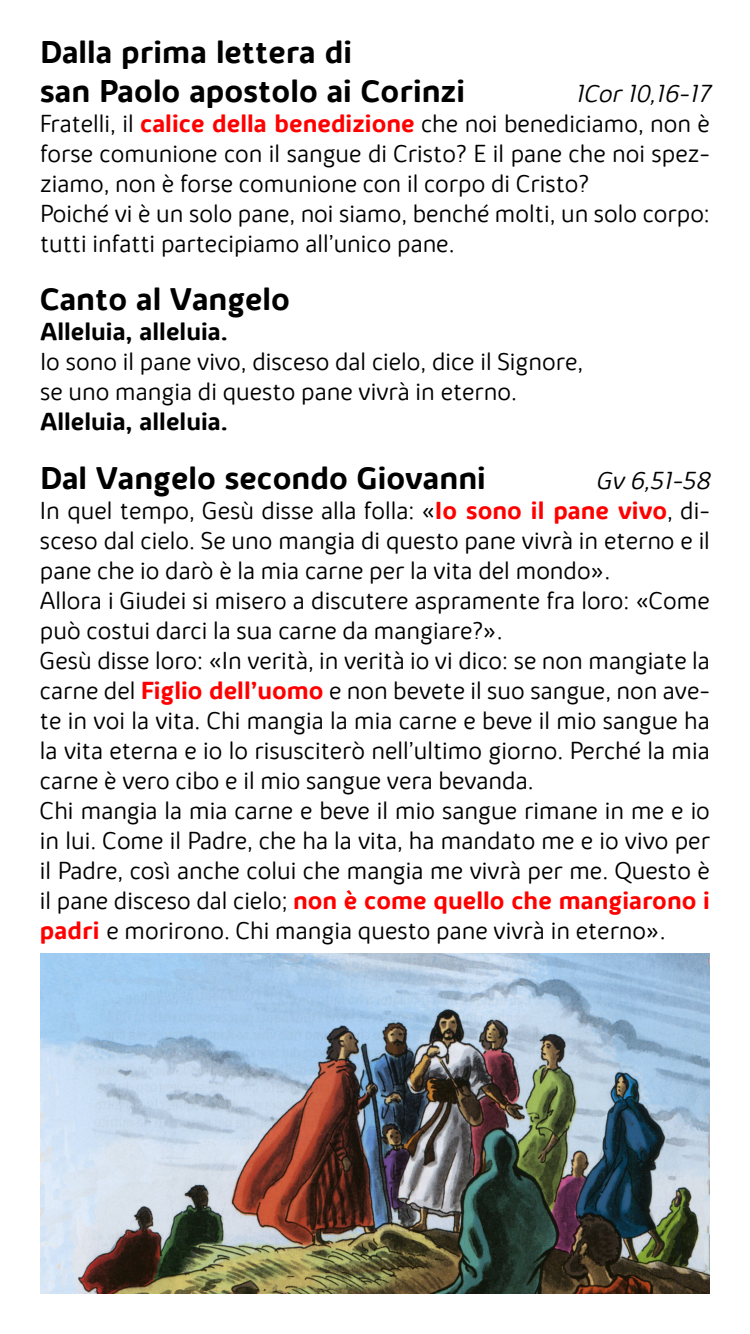
<style>
.page{position:relative;width:750px;height:1334px;background:#fff}
.page>*{position:absolute;margin:0;border:0;box-sizing:border-box;transform-origin:0 0}
.t1{font:700 32px/38.4px "Kabrio Alternate";color:#000}
.t2{font:300 25px/30px "Kabrio Alternate";color:#000}
.t3{font:700 25px "Kabrio Alternate";color:#000}
.s1{font-style:italic}
.s2{font-weight:700;color:#f00}
</style>
<div class="page">
<img style="left:40px;top:953px;width:670px;height:341px">
<p class="t1" style="left:40px;top:34px;width:427px">Dalla prima lettera di<br>san Paolo apostolo ai Corinzi</p>
<p class="t2" style="left:40px;top:79px;width:672px;text-indent:535px"><span class="s1">1Cor 10,16-17<br></span>Fratelli, il <span class="s2">calice della benedizione</span> che noi benediciamo, non è forse comunione con il sangue di Cristo? E il pane che noi spez&shy;ziamo, non è forse comunione con il corpo di Cristo?<br>Poiché vi è un solo pane, noi siamo, benché molti, un solo corpo: tutti infatti partecipiamo all’unico pane.</p>
<p class="t1" style="left:40px;top:281px;width:252px">Canto al Vangelo</p>
<p class="t3" style="left:40px;top:316px;width:189px">Alleluia, alleluia.</p>
<p class="t2" style="left:40px;top:347px;width:545px">Io sono il pane vivo, disceso dal cielo, dice il Signore, se uno mangia di questo pane vivrà in eterno.</p>
<p class="t3" style="left:40px;top:406px;width:189px">Alleluia, alleluia.</p>
<p class="t1" style="left:40px;top:460px;width:447px">Dal Vangelo secondo Giovanni</p>
<p class="t2" style="left:40px;top:465px;width:672px;text-indent:556px"><span class="s1">Gv 6,51-58<br></span>In quel tempo, Gesù disse alla folla: «<span class="s2">Io sono il pane vivo</span>, di&shy;sceso dal cielo. Se uno mangia di questo pane vivrà in eterno e il pane che io darò è la mia carne per la vita del mondo».<br>Allora i Giudei si misero a discutere aspramente fra loro: «Come può costui darci la sua carne da mangiare?».<br>Gesù disse loro: «In verità, in verità io vi dico: se non mangiate la carne del <span class="s2">Figlio dell’uomo</span> e non bevete il suo sangue, non ave&shy;te in voi la vita. Chi mangia la mia carne e beve il mio sangue ha la vita eterna e io lo risusciterò nell’ultimo giorno. Perché la mia carne è vero cibo e il mio sangue vera bevanda.<br>Chi mangia la mia carne e beve il mio sangue rimane in me e io in lui. Come il Padre, che ha la vita, ha mandato me e io vivo per il Padre, così anche colui che mangia me vivrà per me. Questo è il pane disceso dal cielo; <span class="s2">non è come quello che mangiarono i padri</span> e morirono. Chi mangia questo pane vivrà in eterno».</p>
</div>
